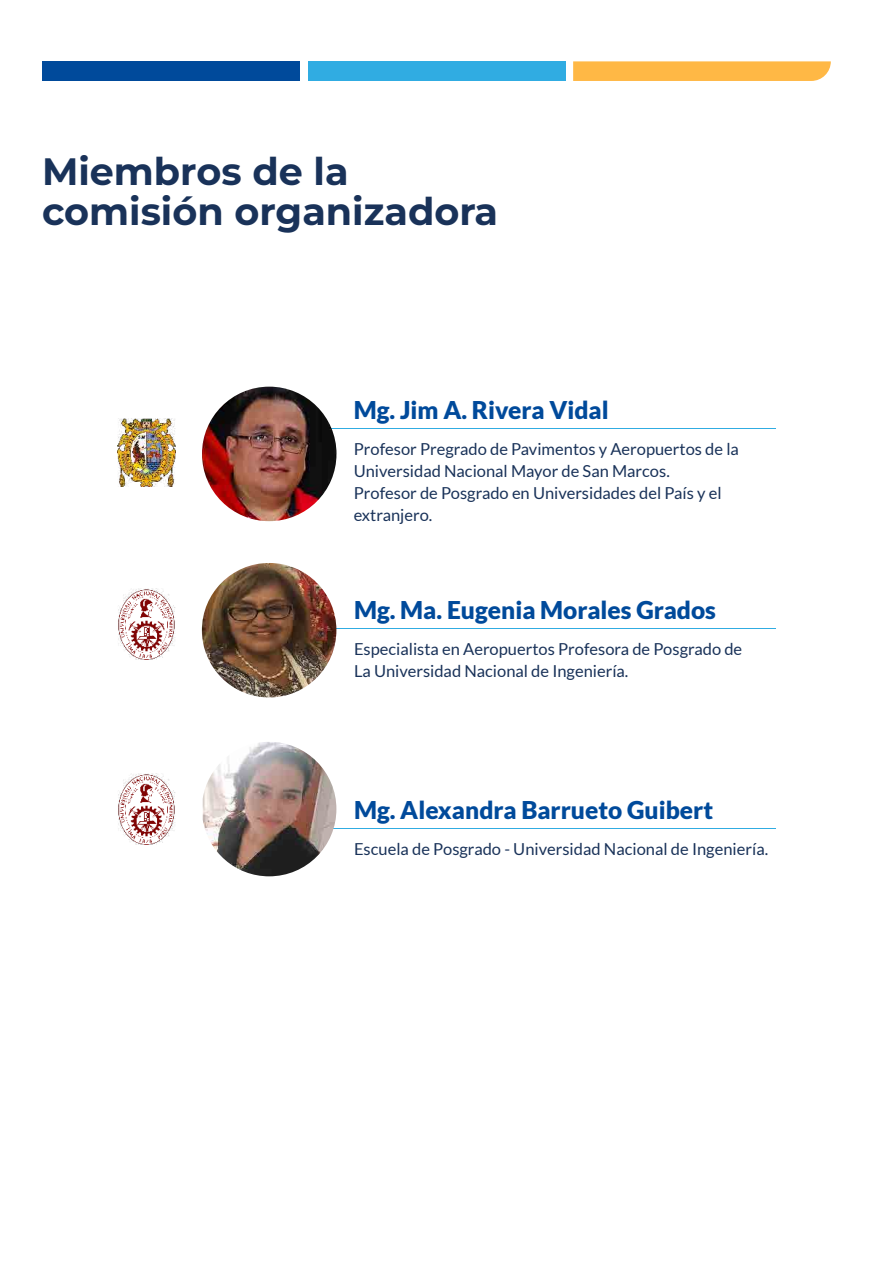
<style>
.page{position:relative;width:893px;height:1263px;background:#fff}
.page>*{position:absolute;margin:0;border:0;box-sizing:border-box;transform-origin:0 0}
.t1{font:700 38.1px/39.3px "Montserrat";color:#193259}
.t2{font:900 24.45px "Lato";color:#004a9b}
.t3{font:16.5px/22px "Lato";color:#193259}
</style>
<div class="page">
<div style="left:42px;top:61px;width:258px;height:20px;background:#004a9b"></div>
<div style="left:309px;top:61px;width:257px;height:20px;background:#30ace2"></div>
<svg style="left:573px;top:61px;width:258px;height:20px;background:#ffba4c"></svg>
<hr style="left:328px;top:428px;width:447px;height:1px;background:#30ace2">
<hr style="left:328px;top:628px;width:448px;height:1px;background:#30ace2">
<hr style="left:328px;top:828px;width:448px;height:1px;background:#30ace2">
<img style="left:202px;top:387px;width:134px;height:134px;border-radius:67px">
<img style="left:117px;top:419px;width:58px;height:67px">
<img style="left:202px;top:563px;width:134px;height:134px;border-radius:67px">
<img style="left:118px;top:588px;width:57px;height:71px">
<img style="left:203px;top:742px;width:133px;height:134px">
<img style="left:118px;top:774px;width:57px;height:70px">
<h1 class="t1" style="left:42px;top:150px;width:457px">Miembros de la comisión organizadora</h1>
<h2 class="t2" style="left:354px;top:396px;width:257px">Mg. Jim A. Rivera Vidal</h2>
<p class="t3" style="left:354px;top:437px;width:387px">Profesor Pregrado de Pavimentos y Aeropuertos de la Universidad Nacional Mayor de San Marcos.<br>Profesor de Posgrado en Universidades del País y el extranjero.</p>
<h2 class="t2" style="left:354px;top:596px;width:364px">Mg. Ma. Eugenia Morales Grados</h2>
<p class="t3" style="left:354px;top:637px;width:390px">Especialista en Aeropuertos Profesora de Posgrado de<br>La Universidad Nacional de Ingeniería.</p>
<h2 class="t2" style="left:354px;top:796px;width:361px">Mg. Alexandra Barrueto Guibert</h2>
<p class="t3" style="left:354px;top:837px;width:416px">Escuela de Posgrado - Universidad Nacional de Ingeniería.</p>
</div>
